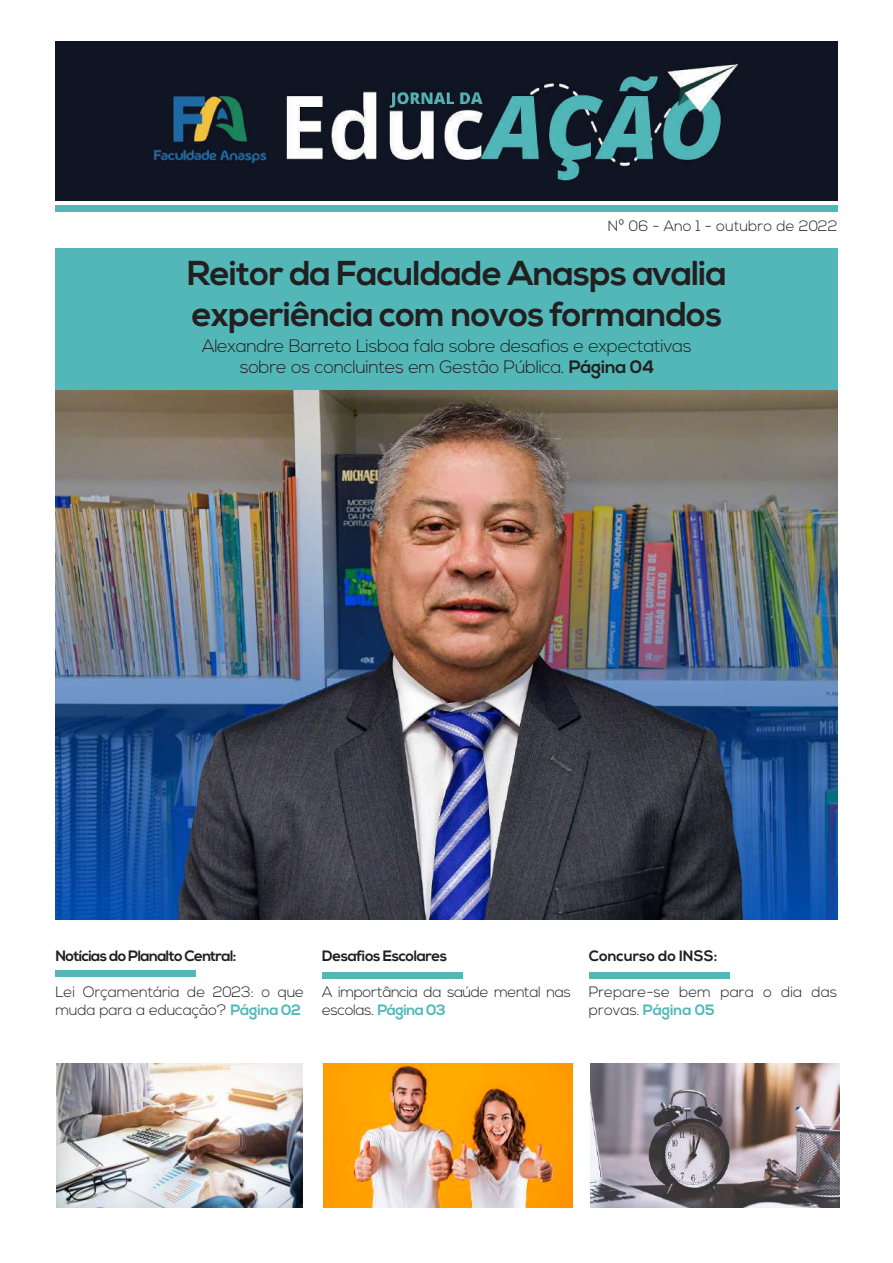
<style>
.page{position:relative;width:893px;height:1263px;background:#fff}
.page>*{position:absolute;margin:0;border:0;box-sizing:border-box;transform-origin:0 0}
.t1{font:700 34.5px/41.4px "Nexa";letter-spacing:-.02em;color:#231f20}
.t2{font:300 18px/21.6px "Nexa";letter-spacing:-.02em;color:#231f20;text-align:center}
.t3{font:300 15px/18px "Nexa";letter-spacing:-.01em;color:#231f20}
.t4{font:300 15px/18px "Nexa";letter-spacing:-.03em;color:#231f20}
.t5{font:700 15px "Nexa";letter-spacing:-.03em;color:#231f20}
.t6{font:700 15px "Nexa";color:#231f20}
.s1{font-weight:700}
.s2{font-weight:700;color:#53b7b8}
</style>
<div class="page">
<img style="left:55px;top:390px;width:782px;height:529px">
<div style="left:55px;top:249px;width:783px;height:141px;background:#53b7b8"></div>
<img style="left:55px;top:41px;width:783px;height:160px">
<div style="left:55px;top:206px;width:783px;height:6px;background:#53b7b8"></div>
<img style="left:57px;top:1063px;width:245px;height:145px">
<div style="left:55px;top:971px;width:141px;height:6px;background:#53b7b8"></div>
<div style="left:322px;top:972px;width:140px;height:6px;background:#53b7b8"></div>
<div style="left:590px;top:972px;width:140px;height:6px;background:#53b7b8"></div>
<img style="left:324px;top:1063px;width:249px;height:145px">
<img style="left:590px;top:1063px;width:249px;height:145px">
<p class="t3" style="left:608px;top:218px;width:231px">Nº 06 - Ano 1 - outubro de 2022</p>
<h1 class="t1" style="left:187px;top:253px;width:541px">Reitor da Faculdade Anasps avalia experiência com novos formandos</h1>
<p class="t2" style="left:202px;top:336px;width:491px">Alexandre Barreto Lisboa fala sobre desafios e expectativas sobre os concluintes em Gestão Pública. <span class="s1">Página 04</span></p>
<p class="t5" style="left:56px;top:948px;width:182px">Notícias do Planalto Central:</p>
<p class="t3" style="left:56px;top:984px;width:250px">Lei Orçamentária de 2023: o que muda para a educação? <span class="s2">Página 02</span></p>
<p class="t5" style="left:322px;top:948px;width:127px">Desafios Escolares</p>
<p class="t4" style="left:322px;top:984px;width:250px">A importância da saúde mental nas escolas. <span class="s2">Página 03</span></p>
<p class="t6" style="left:589px;top:948px;width:130px">Concurso do INSS:</p>
<p class="t3" style="left:589px;top:984px;width:250px">Prepare-se bem para o dia das provas. <span class="s2">Página 05</span></p>
</div>
